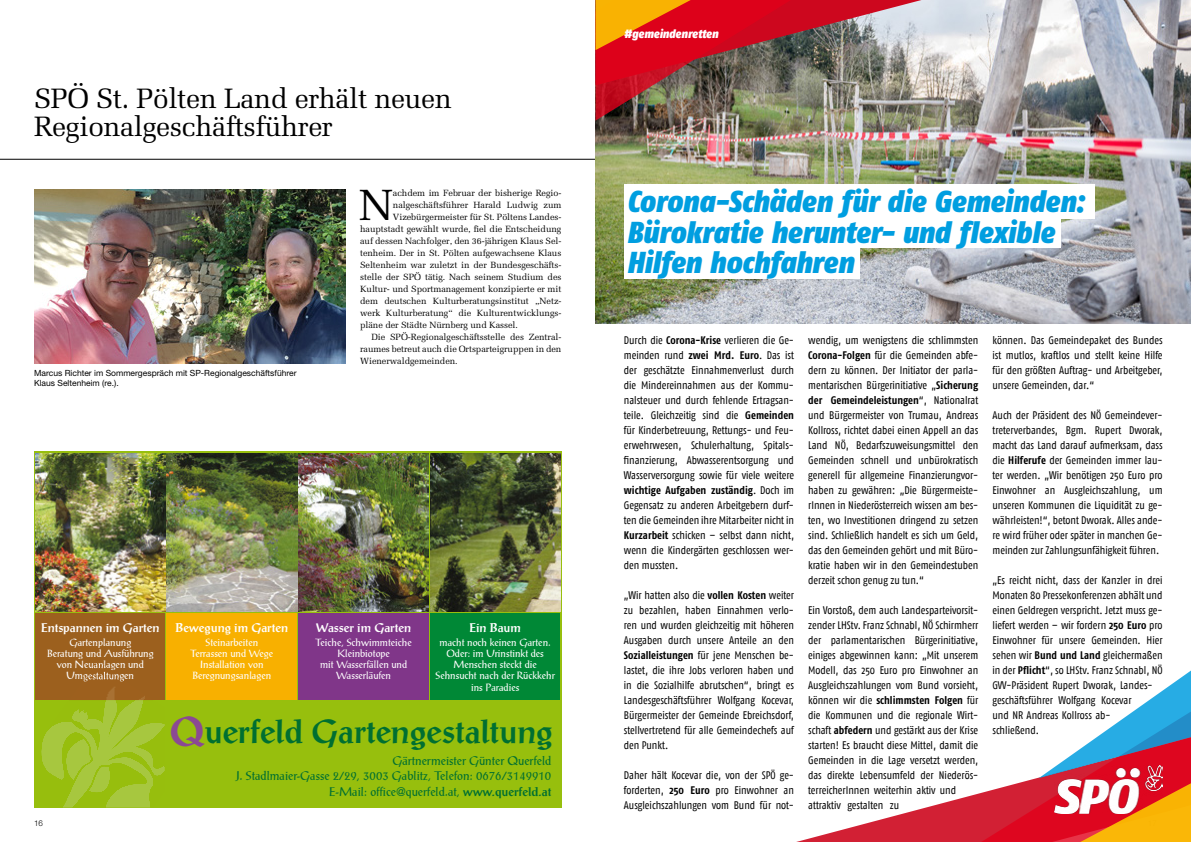
<style>
.page{position:relative;width:1191px;height:842px;background:#fff}
.page>*{position:absolute;margin:0;border:0;box-sizing:border-box;transform-origin:0 0}
.t1{font:43.7px "Melior LT Std";color:#000}
.t2{font:700 32.7px "Post Antiqua";color:#006f31}
.t3{font:italic 900 30.3px/30.3px "Fago Co";color:#009ee0}
.t4{font:28px/28px "Melior LT Std";letter-spacing:-.015em;color:#000}
.t5{font:12.3px/15.3px "Post Antiqua";color:#006f31;text-align:right}
.t6{font:700 12.3px "Post Antiqua";color:#fff}
.t7{font:italic 900 condensed 12px "Fago OT";letter-spacing:-.005em;color:#fff}
.t8{font:11px/15px "Fago Co";color:#000;text-align:justify}
.t9{font:10.2px/11.2px "Post Antiqua";color:#fff;text-align:center}
.t10{font:9px "Melior LT Std";letter-spacing:-.005em;color:#000}
.t11{font:8.5px/10px "Helvetica Neue LT Pro";color:#000}
.t12{font:300 8px "Helvetica Neue LT Pro";color:#000}
.s1{font-size:40.9px;color:#8b4993}
.s2{font-weight:700}
</style>
<div class="page">
<hr style="left:0;top:159px;width:595px;height:1px;background:#000">
<img style="left:34px;top:190px;width:312px;height:174px">
<img style="left:595px;top:0;width:596px;height:323px">
<svg style="left:796px;top:793px;width:185px;height:49px"></svg>
<div style="left:624px;top:185px;width:470px;height:34px;background:#fff"></div>
<div style="left:624px;top:213px;width:436px;height:34px;background:#fff"></div>
<div style="left:624px;top:244px;width:235px;height:34px;background:#fff"></div>
<img style="left:595px;top:0;width:326px;height:121px">
<svg style="left:981px;top:670px;width:210px;height:172px"></svg>
<div style="left:34px;top:452px;width:527px;height:356px;background:#97bf0d"></div>
<img style="left:35px;top:453px;width:130px;height:159px">
<img style="left:167px;top:453px;width:131px;height:159px">
<img style="left:298px;top:453px;width:131px;height:159px">
<img style="left:430px;top:453px;width:130px;height:159px">
<div style="left:35px;top:613px;width:130px;height:87px;background:#9c601e"></div>
<div style="left:167px;top:613px;width:130px;height:87px;background:#f8b000"></div>
<div style="left:298px;top:613px;width:131px;height:87px;background:#803689"></div>
<div style="left:430px;top:613px;width:130px;height:87px;background:#008836"></div>
<img style="left:41px;top:700px;width:124px;height:107px">
<img style="left:84px;top:667px;width:61px;height:33px">
<img style="left:92px;top:663px;width:16px;height:5px">
<img style="left:83px;top:672px;width:36px;height:9px">
<h3 class="t4" style="left:34px;top:85px;width:419px">SPÖ St. Pölten Land erhält neuen<br>Regionalgeschäftsführer</h3>
<p class="t11" style="left:34px;top:368px;width:264px">Marcus Richter im Sommergespräch mit SP-Regionalgeschäftsführer<br>Klaus Seltenheim (re.).</p>
<h1 class="t1" style="left:359px;top:179px;width:35px">N</h1>
<p class="t10" style="left:393px;top:188px;width:170px">achdem im Februar der bisherige Regio-</p>
<p class="t10" style="left:393px;top:200px;width:170px">nalgeschäftsführer Harald Ludwig zum</p>
<p class="t10" style="left:393px;top:212px;width:170px">Vizebürgermeister für St. Pöltens Landes-</p>
<p class="t10" style="left:360px;top:224px;width:203px">hauptstadt gewählt wurde, fiel die Entscheidung</p>
<p class="t10" style="left:360px;top:236px;width:203px">auf dessen Nachfolger, den 36-jährigen Klaus Sel-</p>
<p class="t10" style="left:360px;top:247px;width:203px">tenheim. Der in St. Pölten aufgewachsene Klaus</p>
<p class="t10" style="left:360px;top:259px;width:203px">Seltenheim war zuletzt in der Bundesgeschäfts-</p>
<p class="t10" style="left:360px;top:271px;width:203px">stelle der SPÖ tätig. Nach seinem Studium des</p>
<p class="t10" style="left:360px;top:283px;width:203px">Kultur- und Sportmanagement konzipierte er mit</p>
<p class="t10" style="left:360px;top:295px;width:203px">dem deutschen Kulturberatungsinstitut „Netz-</p>
<p class="t10" style="left:360px;top:307px;width:203px">werk Kulturberatung“ die Kulturentwicklungs-</p>
<p class="t10" style="left:360px;top:319px;width:159px">pläne der Städte Nürnberg und Kassel.</p>
<p class="t10" style="left:371px;top:331px;width:191px">Die SPÖ-Regionalgeschäftsstelle des Zentral-</p>
<p class="t10" style="left:360px;top:343px;width:203px">raumes betreut auch die Ortsparteigruppen in den</p>
<p class="t10" style="left:360px;top:355px;width:99px">Wienerwaldgemeinden.</p>
<p class="t6" style="left:41px;top:620px;width:120px">Entspannen im Garten</p>
<p class="t9" style="left:47px;top:636px;width:108px">Gartenplanung<br>Beratung und Ausführung von Neuanlagen und<br>Umgestaltungen</p>
<p class="t6" style="left:175px;top:620px;width:114px">Bewegung im Garten</p>
<p class="t9" style="left:190px;top:636px;width:84px">Steinarbeiten<br>Terrassen und Wege<br>Installation von<br>Beregnungsanlagen</p>
<p class="t6" style="left:316px;top:620px;width:96px">Wasser im Garten</p>
<p class="t9" style="left:316px;top:636px;width:98px">Teiche, Schwimmteiche<br>Kleinbiotope<br>mit Wasserfällen und<br>Wasserläufen</p>
<p class="t6" style="left:469px;top:620px;width:53px">Ein Baum</p>
<p class="t9" style="left:435px;top:636px;width:121px">macht noch keinen Garten.<br>Oder: im Urinstinkt des<br>Menschen steckt die<br>Sehnsucht nach der Rückkehr ins Paradies</p>
<h2 class="t2" style="left:169px;top:712px;width:385px"><span class="s1">Q</span>uerfeld Gartengestaltung</h2>
<p class="t12" style="left:34px;top:819px;width:11px">16</p>
<p class="t5" style="left:236px;top:753px;width:317px">Gärtnermeister Günter Querfeld<br>J. Stadlmaier-Gasse 2/29, 3003 Gablitz, Telefon: 0676/3149910<br>E-Mail: office@querfeld.at, <span class="s2">www.querfeld.at</span></p>
<p class="t7" style="left:624px;top:27px;width:96px">#gemeindenretten</p>
<h3 class="t3" style="left:626px;top:186px;width:459px">Corona-Schäden für die Gemeinden:<br>Bürokratie herunter- und flexible<br>Hilfen hochfahren</h3>
<p class="t8" style="left:624px;top:332px;width:172px">Durch die <span class="s2">Corona-Krise</span> verlieren die Ge&shy;meinden rund <span class="s2">zwei Mrd. Euro</span>. Das ist der geschätzte Einnahmenverlust durch die Mindereinnahmen aus der Kommu&shy;nalsteuer und durch fehlende Ertragsan&shy;teile. Gleichzeitig sind die <span class="s2">Gemeinden </span>für Kinderbetreuung, Rettungs- und Feu&shy;erwehrwesen, Schulerhaltung, Spitals&shy;finanzierung, Abwasserentsorgung und Wasserversorgung sowie für viele weitere <span class="s2">wichtige Aufgaben zuständig</span>. Doch im Gegensatz zu anderen Arbeitgebern durf&shy;ten die Gemeinden ihre Mitarbeiter nicht in <span class="s2">Kurzarbeit</span> schicken – selbst dann nicht, wenn die Kindergärten geschlossen wer&shy;den mussten.</p>
<p class="t8" style="left:624px;top:587px;width:172px">„Wir hatten also die <span class="s2">vollen Kosten</span> weiter zu bezahlen, haben Einnahmen verlo&shy;ren und wurden gleichzeitig mit höheren Ausgaben durch unsere Anteile an den <span class="s2">Sozialleistungen</span> für jene Menschen be&shy;lastet, die ihre Jobs verloren haben und in die Sozialhilfe abrutschen“, bringt es Landesgeschäftsführer Wolfgang Kocevar, Bürgermeister der Gemeinde Ebreichsdorf, stellvertretend für alle Gemeindechefs auf den Punkt.</p>
<p class="t8" style="left:624px;top:767px;width:172px">Daher hält Kocevar die, von der SPÖ ge&shy;forderten, <span class="s2">250 Euro</span> pro Einwohner an Ausgleichszahlungen vom Bund für not-</p>
<p class="t8" style="left:808px;top:332px;width:172px">wendig, um wenigstens die schlimmsten <span class="s2">Corona-Folgen</span> für die Gemeinden abfe&shy;dern zu können. Der Initiator der parla&shy;mentarischen Bürgerinitiative „<span class="s2">Sicherung der Gemeindeleistungen</span>“, Nationalrat und Bürgermeister von Trumau, Andreas Kollross, richtet dabei einen Appell an das Land NÖ, Bedarfszuweisungsmittel den Gemeinden schnell und unbürokratisch generell für allgemeine Finanzierungvor&shy;haben zu gewähren: „Die Bürgermeiste&shy;rInnen in Niederösterreich wissen am bes&shy;ten, wo Investitionen dringend zu setzen sind. Schließlich handelt es sich um Geld, das den Gemeinden gehört und mit Büro&shy;kratie haben wir in den Gemeindestuben derzeit schon genug zu tun.“</p>
<p class="t8" style="left:808px;top:602px;width:172px;text-align:left">Ein Vorstoß, dem auch Landesparteivorsit&shy;zender LHStv. Franz Schnabl, NÖ Schirmherr der parlamentarischen Bürgerinitiative, einiges abgewinnen kann: „Mit unserem Modell, das 250 Euro pro Einwohner an Ausgleichszahlungen vom Bund vorsieht, können wir die <span class="s2">schlimmsten Folgen</span> für die Kommunen und die regionale Wirt&shy;schaft <span class="s2">abfedern</span> und gestärkt aus der Krise starten! Es braucht diese Mittel, damit die Gemeinden in die Lage versetzt werden, das direkte Lebensumfeld der Niederös&shy;terreicherInnen weiterhin aktiv und attraktiv gestalten zu</p>
<p class="t8" style="left:992px;top:332px;width:172px">können. Das Gemeindepaket des Bundes ist mutlos, kraftlos und stellt keine Hilfe für den größten Auftrag- und Arbeitgeber, unsere Gemeinden, dar.“</p>
<p class="t8" style="left:992px;top:407px;width:172px">Auch der Präsident des NÖ Gemeindever&shy;treterverbandes, Bgm. Rupert Dworak, macht das Land darauf aufmerksam, dass die <span class="s2">Hilferufe</span> der Gemeinden immer lau&shy;ter werden. „Wir benötigen 250 Euro pro Einwohner an Ausgleichszahlung, um unseren Kommunen die Liquidität zu ge&shy;währleisten!“, betont Dworak. Alles ande&shy;re wird früher oder später in manchen Ge&shy;meinden zur Zahlungsunfähigkeit führen.</p>
<p class="t8" style="left:992px;top:572px;width:172px;text-align:left">„Es reicht nicht, dass der Kanzler in drei Monaten 80 Pressekonferenzen abhält und einen Geldregen verspricht. Jetzt muss ge&shy;liefert werden – wir fordern <span class="s2">250 Euro</span> pro Einwohner für unsere Gemeinden. Hier sehen wir <span class="s2">Bund und Land</span> gleichermaßen in der <span class="s2">Pflicht</span>“, so LHStv. Franz Schnabl, NÖ GVV-Präsident Rupert Dworak, Landes&shy;geschäftsführer Wolfgang Kocevar<br>und NR Andreas Kollross ab-<br>schließend.</p>
</div>
